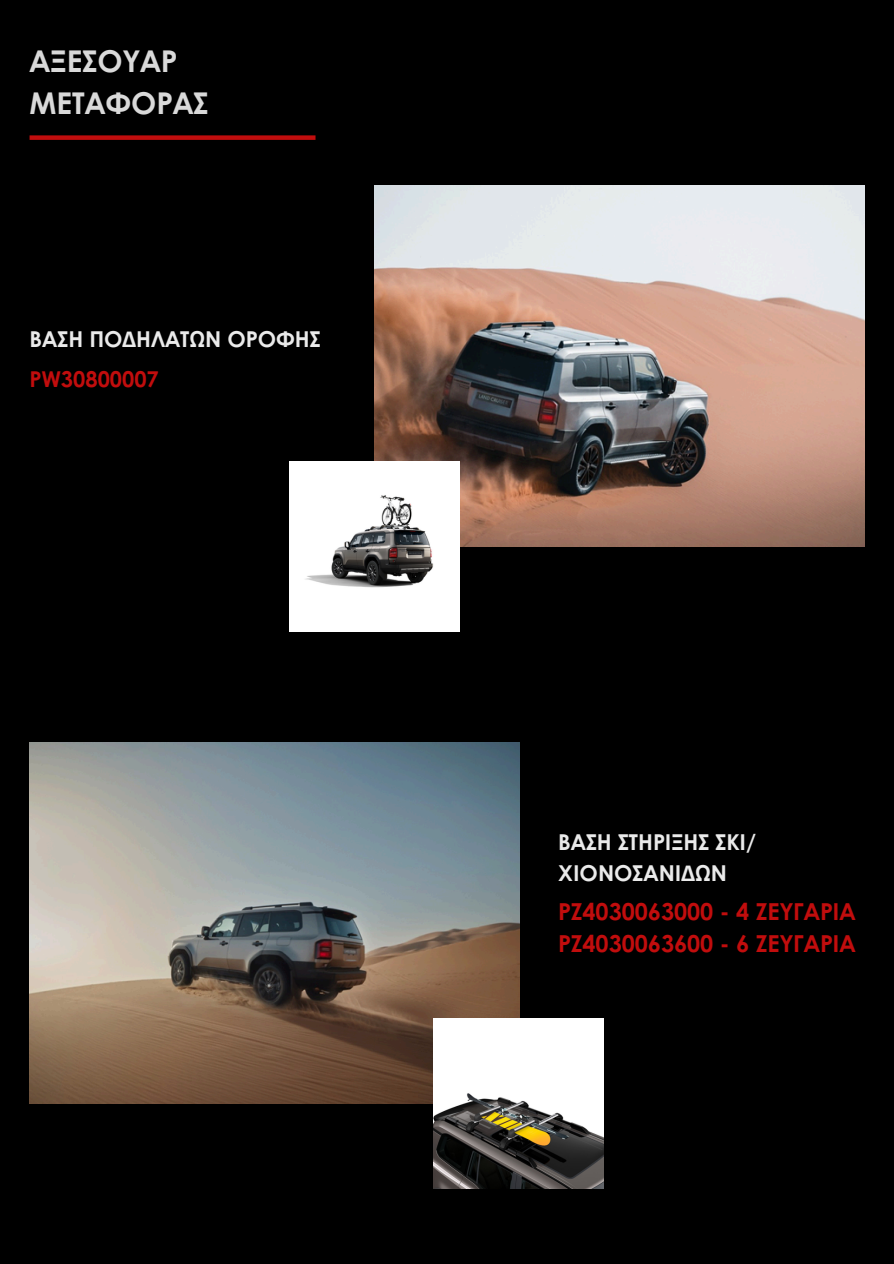
<style>
.page{position:relative;width:894px;height:1264px;background:#fff}
.page>*{position:absolute;margin:0;border:0;box-sizing:border-box;transform-origin:0 0}
.t1{font:700 30px/41.7px "Century Gothic";color:#d9d9d9}
.t2{font:700 23.4px "Century Gothic";color:#c10d0d}
.t3{font:700 21.9px/30.3px "Century Gothic";color:#eaeaea}
.t4{font:700 21.75px "Century Gothic";color:#c10d0d}
</style>
<div class="page">
<div style="left:0;top:0;width:893px;height:1263px;background:#000"></div>
<div style="left:30px;top:135px;width:285px;height:5px;background:#c10d0d"></div>
<img style="left:374px;top:185px;width:490px;height:361px">
<img style="left:289px;top:461px;width:170px;height:170px">
<img style="left:30px;top:742px;width:489px;height:361px">
<img style="left:433px;top:1018px;width:170px;height:170px">
<p class="t1" style="left:30px;top:39px;width:180px">ΑΞΕΣΟΥΑΡ<br>ΜΕΤΑΦΟΡΑΣ</p>
<p class="t3" style="left:30px;top:322px;width:292px">ΒΑΣΗ ΠΟΔΗΛΑΤΩΝ ΟΡΟΦΗΣ</p>
<p class="t4" style="left:30px;top:363px;width:131px">PW30800007</p>
<p class="t3" style="left:558px;top:826px;width:199px">ΒΑΣΗ ΣΤΗΡΙΞΗΣ ΣΚΙ/<br>ΧΙΟΝΟΣΑΝΙΔΩΝ</p>
<p class="t2" style="left:558px;top:893px;width:299px">PZ4030063000 - 4 ΖΕΥΓΑΡΙΑ</p>
<p class="t2" style="left:558px;top:925px;width:299px">PZ4030063600 - 6 ΖΕΥΓΑΡΙΑ</p>
</div>
